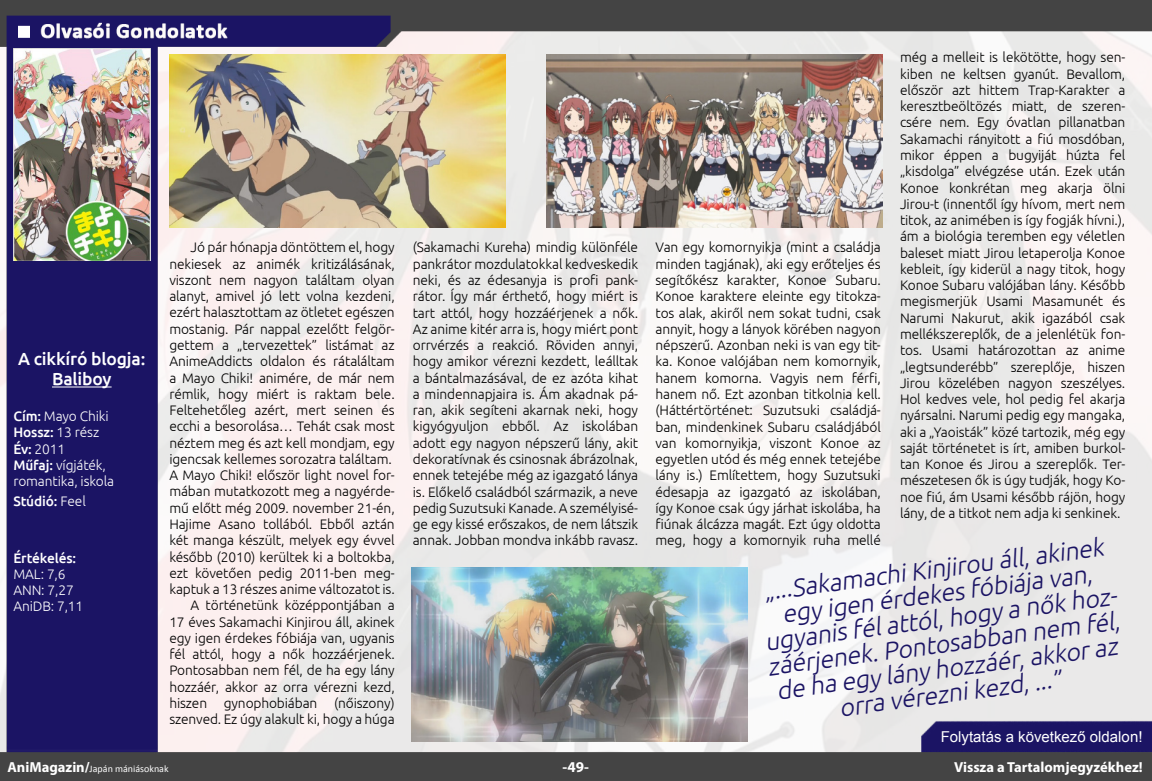
<style>
.page{position:relative;width:1152px;height:781px;background:#fff}
.page>*{position:absolute;margin:0;border:0;box-sizing:border-box;transform-origin:0 0}
.t1{font:italic 300 25px/25px "Ubuntu";color:#1b1464;text-align:center}
.t2{font:500 17.5px/20px "Ubuntu";letter-spacing:-.01em;color:#fff;text-align:center}
.t3{font:15px "Arial";color:#fff}
.t4{font:700 15px "Myriad Pro";color:#fff}
.t5{font:700 14.5px "Myriad Pro";color:#fff}
.t6{font:300 13.75px/16.2px "Ubuntu";letter-spacing:-.01em;color:#000;text-align:justify}
.t7{font:300 13.75px/16.2px "Ubuntu";letter-spacing:-.01em;color:#fff}
.t8{font:500 13.75px "Ubuntu";letter-spacing:-.01em;color:#fff}
.t9{font:10px "Calibri";color:#fff}
.s1{font-weight:500}
.s2{font-weight:300}
.s3{font-family:"Myriad Pro";font-weight:700;font-size:14.5px}
</style>
<div class="page">
<img style="left:0;top:0;width:1152px;height:780px">
<img style="left:169px;top:54px;width:337px;height:173px">
<img style="left:411px;top:567px;width:336px;height:173px">
<img style="left:546px;top:54px;width:337px;height:173px">
<img style="left:13px;top:48px;width:137px;height:213px">
<hr style="left:52px;top:386px;width:60px;height:1px;background:#fff">
<p class="t2" style="left:18px;top:348px;width:129px">A cikkíró blogja:<br>Baliboy</p>
<p class="t7" style="left:13px;top:407px;width:102px"><span class="s1">Cím:</span> Mayo Chiki<br><span class="s1">Hossz:</span> 13 rész<br><span class="s1">Év:</span> 2011<br><span class="s1">Műfaj:</span> vígjáték, romantika, iskola</p>
<p class="t8" style="left:13px;top:492px;width:74px">Stúdió: <span class="s2">Feel</span></p>
<p class="t8" style="left:13px;top:548px;width:64px">Értékelés:</p>
<p class="t7" style="left:13px;top:565px;width:71px">MAL: 7,6<br>ANN: 7,27<br>AniDB: 7,11</p>
<p class="t6" style="left:900px;top:49px;width:227px">még a melleit is lekötötte, hogy sen&shy;kiben ne keltsen gyanút. Bevallom, először azt hittem Trap-Karakter a keresztbeöltözés miatt, de szeren&shy;csére nem. Egy óvatlan pillanatban Sakamachi rányitott a fiú mosdóban, mikor éppen a bugyiját húzta fel „kisdolga” elvégzése után. Ezek után Konoe konkrétan meg akarja ölni Jirou-t (innentől így hívom, mert nem titok, az animében is így fogják hívni.), ám a biológia teremben egy véletlen baleset miatt Jirou letaperolja Konoe kebleit, így kiderül a nagy titok, hogy Konoe Subaru valójában lány. Később megismerjük Usami Masamunét és Narumi Nakurut, akik igazából csak mellékszereplők, de a jelenlétük fon&shy;tos. Usami határozottan az anime „legtsunderébb” szereplője, hiszen Jirou közelében nagyon szeszélyes.<br>Hol kedves vele, hol pedig fel akarja nyársalni. Narumi pedig egy mangaka, aki a „Yaoisták” közé tartozik, még egy saját történetet is írt, amiben burkol&shy;tan Konoe és Jirou a szereplők. Ter&shy;mészetesen ők is úgy tudják, hogy Ko&shy;noe fiú, ám Usami később rájön, hogy lány, de a titkot nem adja ki senkinek.</p>
<h1 class="t1" style="left:756px;top:580px;width:357px;rotate:-8deg">„...Sakamachi Kinjirou áll, akinek egy igen érdekes fóbiája van, ugyanis fél attól, hogy a nők hoz&shy;záérjenek. Pontosabban nem fél, de ha egy lány hozzáér, akkor az orra vérezni kezd, ...”</h1>
<p class="t6" style="left:169px;top:239px;width:227px;text-align:right">Jó pár hónapja döntöttem el, hogy nekiesek az animék kritizálásának, viszont nem nagyon találtam olyan alanyt, amivel jó lett volna kezdeni, ezért halasztottam az ötletet egészen mostanig. Pár nappal ezelőtt felgör&shy;gettem a „tervezettek” listámat az AnimeAddicts oldalon és rátaláltam a Mayo Chiki! animére, de már nem rémlik, hogy miért is raktam bele.<br>Feltehetőleg azért, mert seinen és ecchi a besorolása… Tehát csak most néztem meg és azt kell mondjam, egy igencsak kellemes sorozatra találtam.<br>A Mayo Chiki! először light novel for&shy;mában mutatkozott meg a nagyérde&shy;mű előtt még 2009. november 21-én, Hajime Asano tollából. Ebből aztán két manga készült, melyek egy évvel később (2010) kerültek ki a boltokba, ezt követően pedig 2011-ben meg&shy;kaptuk a 13 részes anime változatot is.<br>A történetünk középpontjában a<br>17 éves Sakamachi Kinjirou áll, akinek egy igen érdekes fóbiája van, ugyanis fél attól, hogy a nők hozzáérjenek.<br>Pontosabban nem fél, de ha egy lány hozzáér, akkor az orra vérezni kezd, hiszen gynophobiában (nőiszony) szenved. Ez úgy alakult ki, hogy a húga</p>
<p class="t6" style="left:413px;top:239px;width:227px">(Sakamachi Kureha) mindig különféle pankrátor mozdulatokkal kedveskedik neki, és az édesanyja is profi pank&shy;rátor. Így már érthető, hogy miért is tart attól, hogy hozzáérjenek a nők.<br>Az anime kitér arra is, hogy miért pont orrvérzés a reakció. Röviden annyi, hogy amikor vérezni kezdett, leálltak a bántalmazásával, de ez azóta kihat a mindennapjaira is. Ám akadnak pá&shy;ran, akik segíteni akarnak neki, hogy kigyógyuljon ebből. Az iskolában adott egy nagyon népszerű lány, akit dekoratívnak és csinosnak ábrázolnak, ennek tetejébe még az igazgató lánya is. Előkelő családból származik, a neve pedig Suzutsuki Kanade. A személyisé&shy;ge egy kissé erőszakos, de nem látszik annak. Jobban mondva inkább ravasz.</p>
<p class="t6" style="left:656px;top:239px;width:227px">Van egy komornyikja (mint a családja minden tagjának), aki egy erőteljes és segítőkész karakter, Konoe Subaru.<br>Konoe karaktere eleinte egy titokza&shy;tos alak, akiről nem sokat tudni, csak annyit, hogy a lányok körében nagyon népszerű. Azonban neki is van egy tit&shy;ka. Konoe valójában nem komornyik, hanem komorna. Vagyis nem férfi, hanem nő. Ezt azonban titkolnia kell. (Háttértörténet: Suzutsuki családjá&shy;ban, mindenkinek Subaru családjából van komornyikja, viszont Konoe az egyetlen utód és még ennek tetejébe lány is.) Említettem, hogy Suzutsuki édesapja az igazgató az iskolában, így Konoe csak úgy járhat iskolába, ha fiúnak álcázza magát. Ezt úgy oldotta meg, hogy a komornyik ruha mellé</p>
<p class="t3" style="left:941px;top:726px;width:203px">Folytatás a következő oldalon!</p>
<p class="t9" style="left:7px;top:761px;width:163px"><span class="s3">AniMagazin/</span>Japán mániásoknak</p>
<p class="t4" style="left:563px;top:756px;width:28px">-49-</p>
<p class="t5" style="left:954px;top:756px;width:190px">Vissza a Tartalomjegyzékhez!</p>
</div>
